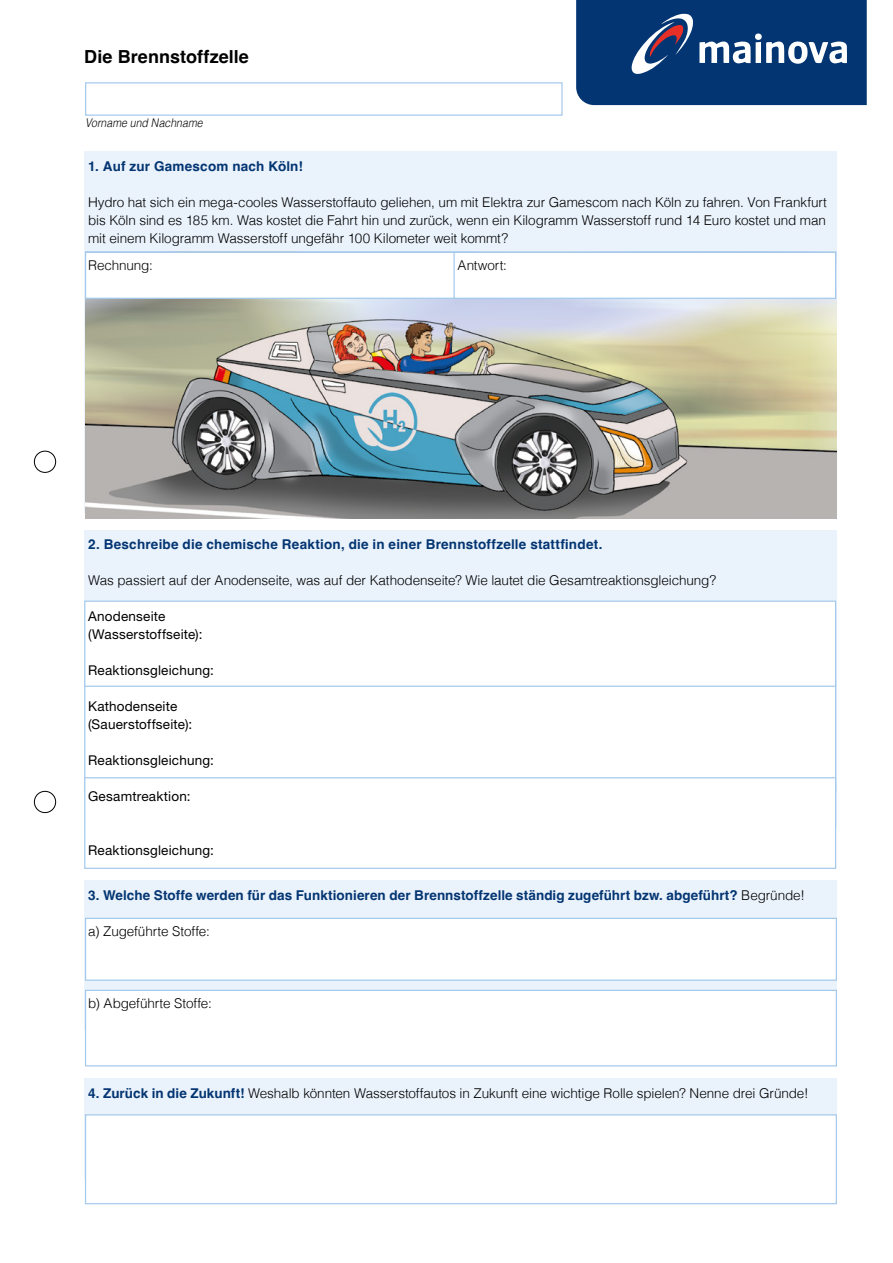
<style>
.page{position:relative;width:893px;height:1263px;background:#fff}
.page>*{position:absolute;margin:0;border:0;box-sizing:border-box;transform-origin:0 0}
.t1{font:700 18px "Helvetica";letter-spacing:.005em;color:#000}
.t2{font:300 13.5px/18px "Helvetica";letter-spacing:-.005em;color:#000;text-align:justify}
.t3{font:700 13.5px "Helvetica";letter-spacing:.01em;color:#033572}
.t4{font:13.5px/18px "Helvetica Neue LT Pro";letter-spacing:.015em;color:#000}
.t5{font:italic 300 12px "Helvetica";letter-spacing:.005em;color:#000;scale:.87 1}
.s1{font-weight:300;color:#000}
.s2{font-weight:700;color:#033572}
</style>
<div class="page">
<div style="left:85px;top:152px;width:752px;height:361px;background:#eaf2fb"></div>
<div style="left:85px;top:530px;width:752px;height:298px;background:#eaf2fb"></div>
<div style="left:85px;top:880px;width:752px;height:149px;background:#eaf2fb"></div>
<div style="left:85px;top:1078px;width:752px;height:101px;background:#eaf2fb"></div>
<img style="left:85px;top:252px;width:752px;height:267px">
<div style="left:84px;top:679px;width:752px;height:113px;background:#fff;border:1px solid #a3c9ec"></div>
<div style="left:85px;top:82px;width:478px;height:34px;background:#fff;border:1px solid #a3c9ec"></div>
<div style="left:84px;top:601px;width:752px;height:86px;background:#fff;border:1px solid #a3c9ec"></div>
<div style="left:85px;top:252px;width:390px;height:47px;background:#fff;border:1px solid #a3c9ec"></div>
<div style="left:453px;top:252px;width:383px;height:47px;background:#fff;border:1px solid #a3c9ec"></div>
<div style="left:84px;top:777px;width:752px;height:92px;background:#fff;border:1px solid #a3c9ec"></div>
<div style="left:85px;top:918px;width:752px;height:63px;background:#fff;border:1px solid #a3c9ec"></div>
<div style="left:85px;top:990px;width:752px;height:76px;background:#fff;border:1px solid #a3c9ec"></div>
<div style="left:85px;top:1114px;width:752px;height:90px;background:#fff;border:1px solid #a3c9ec"></div>
<svg style="left:576px;top:0;width:291px;height:105px;background:#1a467d"></svg>
<div style="left:755px;top:34px;width:7px;height:6px;background:#fff;border-radius:50%"></div>
<div style="left:34px;top:451px;width:22px;height:22px;border:1px solid #000;border-radius:50%"></div>
<div style="left:34px;top:791px;width:22px;height:22px;border:1px solid #000;border-radius:50%"></div>
<h1 class="t1" style="left:84px;top:45px;width:166px">Die Brennstoffzelle</h1>
<p class="t5" style="left:85px;top:112px;width:137px">Vorname und Nachname</p>
<p class="t3" style="left:88px;top:158px;width:216px">1. Auf zur Gamescom nach Köln!</p>
<p class="t2" style="left:88px;top:192px;width:740px">Hydro hat sich ein mega-cooles Wasserstoffauto geliehen, um mit Elektra zur Gamescom nach Köln zu fahren. Von Frankfurt bis Köln sind es 185 km. Was kostet die Fahrt hin und zurück, wenn ein Kilogramm Wasserstoff rund 14 Euro kostet und man mit einem Kilogramm Wasserstoff ungefähr 100 Kilometer weit kommt?</p>
<p class="t2" style="left:88px;top:255px;width:66px">Rechnung:</p>
<p class="t2" style="left:458px;top:255px;width:51px">Antwort:</p>
<p class="t3" style="left:88px;top:536px;width:516px">2. Beschreibe die chemische Reaktion, die in einer Brennstoffzelle stattfindet.</p>
<p class="t2" style="left:88px;top:570px;width:630px">Was passiert auf der Anodenseite, was auf der Kathodenseite? Wie lautet die Gesamtreaktionsgleichung?</p>
<p class="t4" style="left:88px;top:607px;width:116px">Anodenseite (Wasserstoffseite):</p>
<p class="t4" style="left:88px;top:661px;width:127px">Reaktionsgleichung:</p>
<p class="t4" style="left:88px;top:697px;width:105px">Kathodenseite (Sauerstoffseite):</p>
<p class="t4" style="left:88px;top:751px;width:127px">Reaktionsgleichung:</p>
<p class="t4" style="left:88px;top:787px;width:104px">Gesamtreaktion:</p>
<p class="t4" style="left:88px;top:841px;width:127px">Reaktionsgleichung:</p>
<p class="t3" style="left:88px;top:887px;width:718px">3. Welche Stoffe werden für das Funktionieren der Brennstoffzelle ständig zugeführt bzw. abgeführt? <span class="s1">Begründe!</span></p>
<p class="t2" style="left:88px;top:921px;width:123px">a) Zugeführte Stoffe:</p>
<p class="t2" style="left:88px;top:993px;width:125px">b) Abgeführte Stoffe:</p>
<p class="t2" style="left:88px;top:1083px;width:722px"><span class="s2">4. Zurück in die Zukunft!</span> Weshalb könnten Wasserstoffautos in Zukunft eine wichtige Rolle spielen? Nenne drei Gründe!</p>
</div>
